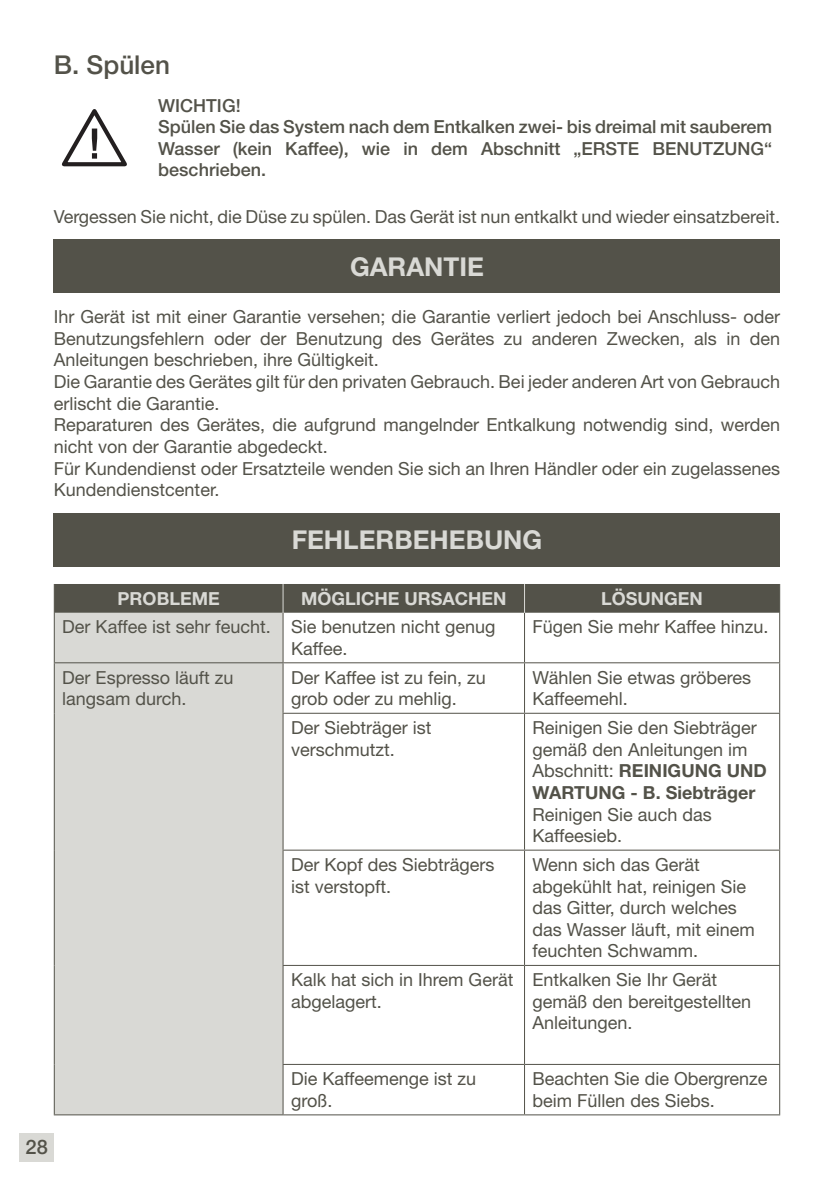
<style>
.page{position:relative;width:834px;height:1187px;background:#fff}
.page>*{position:absolute;margin:0;border:0;box-sizing:border-box;transform-origin:0 0}
.t1{font:700 26px "Helvetica Neue LT Std";color:#d9d9d5}
.t2{font:500 26px "Helvetica Neue LT Std";color:#535249}
.t3{font:500 20px "Helvetica Neue LT Std";color:#535249}
.t4{font:18px/21.6px "Helvetica Neue LT Std";color:#535249}
.t5{font:500 18px/21.6px "Helvetica Neue LT Std";color:#535249}
.t6{font:700 18px "Helvetica Neue LT Std";color:#d9d9d5}
.s1{font-weight:700}
</style>
<div class="page">
<div style="left:20px;top:1133px;width:34px;height:28px;background:#d9d9d5"></div>
<div style="left:54px;top:513px;width:725px;height:54px;background:#535249"></div>
<div style="left:55px;top:613px;width:227px;height:501px;background:#d9d9d5"></div>
<svg style="left:283px;top:613px;width:495px;height:501px"></svg>
<hr style="left:54px;top:613px;width:1px;height:49px;background:#535249">
<hr style="left:282px;top:613px;width:1px;height:49px;background:#535249">
<hr style="left:523px;top:613px;width:1px;height:49px;background:#535249">
<hr style="left:778px;top:613px;width:1px;height:49px;background:#535249">
<hr style="left:54px;top:663px;width:1px;height:50px;background:#535249">
<hr style="left:283px;top:662px;width:241px;height:1px;background:#535249">
<hr style="left:282px;top:663px;width:1px;height:50px;background:#535249">
<hr style="left:524px;top:662px;width:255px;height:1px;background:#535249">
<hr style="left:523px;top:663px;width:1px;height:50px;background:#535249">
<hr style="left:778px;top:663px;width:1px;height:50px;background:#535249">
<hr style="left:54px;top:713px;width:1px;height:137px;background:#535249">
<hr style="left:282px;top:713px;width:242px;height:1px;background:#535249">
<hr style="left:282px;top:714px;width:1px;height:135px;background:#535249">
<hr style="left:524px;top:713px;width:255px;height:1px;background:#535249">
<hr style="left:523px;top:714px;width:1px;height:135px;background:#535249">
<hr style="left:778px;top:714px;width:1px;height:135px;background:#535249">
<hr style="left:54px;top:850px;width:1px;height:115px;background:#535249">
<hr style="left:282px;top:849px;width:242px;height:1px;background:#535249">
<hr style="left:282px;top:850px;width:1px;height:115px;background:#535249">
<hr style="left:524px;top:849px;width:255px;height:1px;background:#535249">
<hr style="left:523px;top:850px;width:1px;height:115px;background:#535249">
<hr style="left:778px;top:850px;width:1px;height:115px;background:#535249">
<hr style="left:54px;top:965px;width:1px;height:99px;background:#535249">
<hr style="left:282px;top:965px;width:242px;height:1px;background:#535249">
<hr style="left:282px;top:966px;width:1px;height:98px;background:#535249">
<hr style="left:524px;top:965px;width:255px;height:1px;background:#535249">
<hr style="left:523px;top:966px;width:1px;height:98px;background:#535249">
<hr style="left:778px;top:966px;width:1px;height:98px;background:#535249">
<hr style="left:54px;top:1064px;width:1px;height:50px;background:#535249">
<hr style="left:282px;top:1064px;width:242px;height:1px;background:#535249">
<hr style="left:282px;top:1065px;width:1px;height:49px;background:#535249">
<hr style="left:524px;top:1064px;width:255px;height:1px;background:#535249">
<hr style="left:523px;top:1065px;width:1px;height:49px;background:#535249">
<hr style="left:778px;top:1065px;width:1px;height:49px;background:#535249">
<hr style="left:54px;top:1114px;width:229px;height:1px;background:#535249">
<hr style="left:283px;top:1114px;width:241px;height:1px;background:#535249">
<hr style="left:524px;top:1114px;width:255px;height:1px;background:#535249">
<div style="left:54px;top:584px;width:725px;height:29px;background:#535249"></div>
<hr style="left:54px;top:662px;width:229px;height:1px;background:#535249">
<svg style="left:62px;top:109px;width:65px;height:57px"></svg>
<div style="left:54px;top:239px;width:725px;height:54px;background:#535249"></div>
<h1 class="t2" style="left:54px;top:50px;width:118px">B. Spülen</h1>
<p class="t5" style="left:158px;top:94px;width:615px">WICHTIG!<br>Spülen Sie das System nach dem Entkalken zwei- bis dreimal mit sauberem Wasser (kein Kaffee), wie in dem Abschnitt „ERSTE BENUTZUNG“ beschrieben.</p>
<p class="t4" style="left:54px;top:205px;width:727px">Vergessen Sie nicht, die Düse zu spülen. Das Gerät ist nun entkalkt und wieder einsatzbereit.</p>
<h1 class="t1" style="left:350px;top:250px;width:135px">GARANTIE</h1>
<p class="t4" style="left:54px;top:306px;width:727px">Ihr Gerät ist mit einer Garantie versehen; die Garantie verliert jedoch bei Anschluss- oder Benutzungsfehlern oder der Benutzung des Gerätes zu anderen Zwecken, als in den Anleitungen beschrieben, ihre Gültigkeit.<br>Die Garantie des Gerätes gilt für den privaten Gebrauch. Bei jeder anderen Art von Gebrauch erlischt die Garantie.<br>Reparaturen des Gerätes, die aufgrund mangelnder Entkalkung notwendig sind, werden nicht von der Garantie abgedeckt.<br>Für Kundendienst oder Ersatzteile wenden Sie sich an Ihren Händler oder ein zugelassenes Kundendienstcenter.</p>
<h1 class="t1" style="left:291px;top:524px;width:252px">FEHLERBEHEBUNG</h1>
<p class="t3" style="left:26px;top:1135px;width:24px">28</p>
<p class="t6" style="left:118px;top:587px;width:104px">PROBLEME</p>
<p class="t6" style="left:301px;top:587px;width:207px">MÖGLICHE URSACHEN</p>
<p class="t6" style="left:601px;top:587px;width:103px">LÖSUNGEN</p>
<p class="t4" style="left:291px;top:616px;width:206px;text-indent:-229px">Der Kaffee ist sehr feucht. Sie benutzen nicht genug<br>Kaffee.</p>
<p class="t4" style="left:532px;top:616px;width:237px">Fügen Sie mehr Kaffee hinzu.</p>
<p class="t4" style="left:62px;top:666px;width:172px">Der Espresso läuft zu langsam durch.</p>
<p class="t4" style="left:291px;top:666px;width:196px">Der Kaffee ist zu fein, zu grob oder zu mehlig.</p>
<p class="t4" style="left:532px;top:666px;width:220px">Wählen Sie etwas gröberes<br>Kaffeemehl.</p>
<p class="t4" style="left:291px;top:717px;width:142px">Der Siebträger ist verschmutzt.</p>
<p class="t4" style="left:532px;top:717px;width:235px">Reinigen Sie den Siebträger gemäß den Anleitungen im<br>Abschnitt: <span class="s1">REINIGUNG UND<br>WARTUNG - B. Siebträger</span></p>
<p class="t4" style="left:532px;top:803px;width:181px">Reinigen Sie auch das<br>Kaffeesieb.</p>
<p class="t4" style="left:291px;top:853px;width:205px">Der Kopf des Siebträgers ist verstopft.</p>
<p class="t4" style="left:532px;top:853px;width:224px">Wenn sich das Gerät abgekühlt hat, reinigen Sie das Gitter, durch welches das Wasser läuft, mit einem feuchten Schwamm.</p>
<p class="t4" style="left:291px;top:969px;width:224px">Kalk hat sich in Ihrem Gerät abgelagert.</p>
<p class="t4" style="left:532px;top:969px;width:220px">Entkalken Sie Ihr Gerät gemäß den bereitgestellten<br>Anleitungen.</p>
<p class="t4" style="left:291px;top:1068px;width:187px">Die Kaffeemenge ist zu groß.</p>
<p class="t4" style="left:532px;top:1068px;width:236px">Beachten Sie die Obergrenze beim Füllen des Siebs.</p>
</div>
